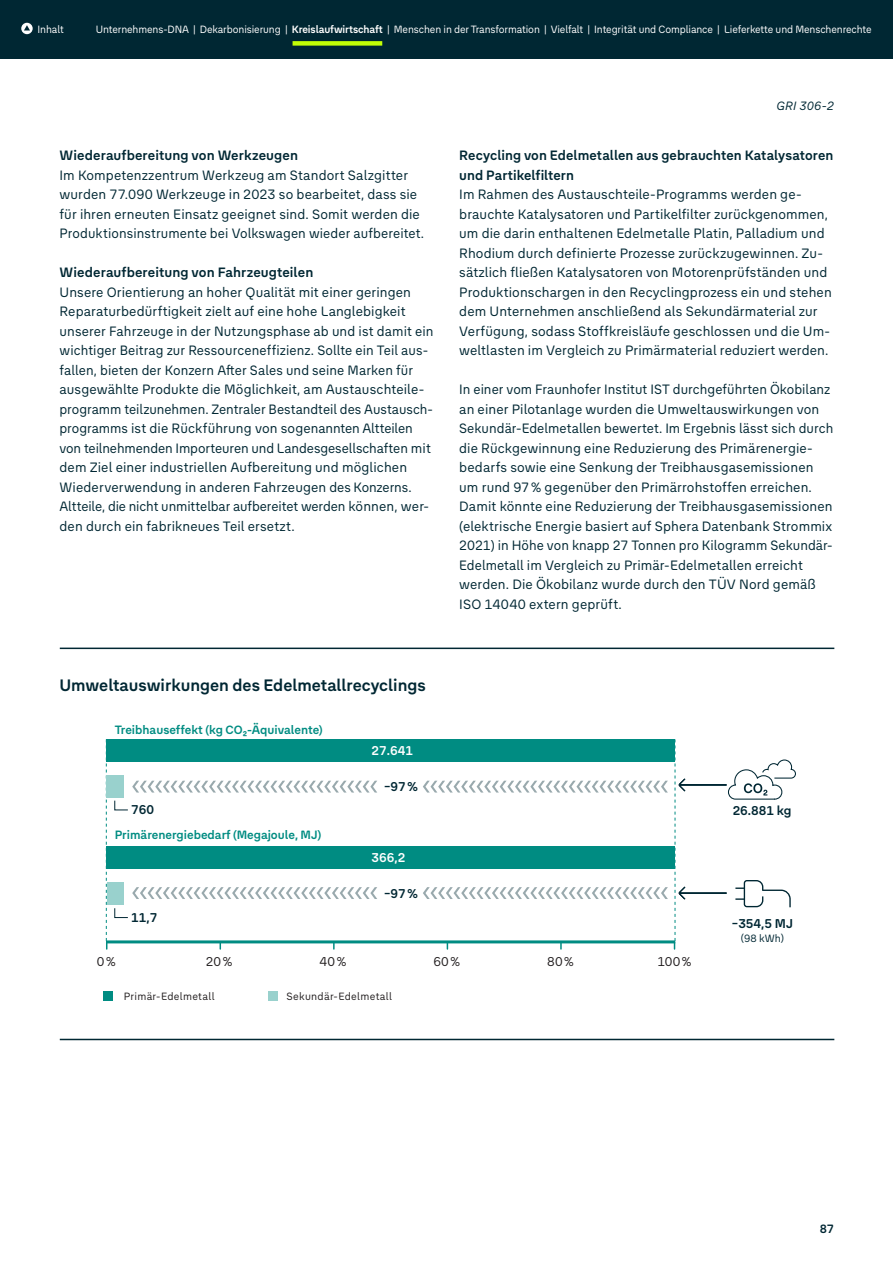
<style>
.page{position:relative;width:893px;height:1263px;background:#fff}
.page>*{position:absolute;margin:0;border:0;box-sizing:border-box;transform-origin:0 0}
.t1{font:700 16.5px "The Group TEXT Pro";color:#002733}
.t2{font:13.5px/19.5px "The Group TEXT Pro";letter-spacing:.005em;color:#002733}
.t3{font:700 13.5px/19.5px "The Group TEXT Pro";letter-spacing:.005em;color:#002733}
.t4{font:700 12.75px "The Group TEXT Pro";color:#002733}
.t5{font:12.75px "The Group TEXT Pro";letter-spacing:.015em;color:#231f20}
.t6{font:700 12.75px "The Group TEXT Pro";color:#fff}
.t7{font:700 12px "The Group TEXT Pro";color:#008c82}
.t8{font:italic 12px "The Group TEXT Pro";letter-spacing:.02em;color:#002733}
.t9{font:700 12px "The Group TEXT Pro";color:#002733}
.t10{font:10.5px "The Group TEXT Pro";letter-spacing:-.01em;color:#fff}
.t11{font:10.5px "The Group TEXT Pro";letter-spacing:.03em;color:#231f20}
.t12{font:10.5px "The Group TEXT Pro";color:#002733}
.s1{font-weight:700}
</style>
<div class="page">
<div style="left:0;top:0;width:893px;height:59px;background:#002733"></div>
<svg style="left:21px;top:23px;width:12px;height:11px"></svg>
<svg style="left:24px;top:25px;width:6px;height:6px"></svg>
<div style="left:293px;top:41px;width:89px;height:5px;background:#c2fe06"></div>
<div style="left:107px;top:775px;width:17px;height:23px;background:#99d1cd"></div>
<div style="left:107px;top:882px;width:16px;height:22px;background:#99d1cd"></div>
<div style="left:107px;top:739px;width:568px;height:23px;background:#008c82"></div>
<div style="left:107px;top:846px;width:568px;height:22px;background:#008c82"></div>
<hr style="left:106px;top:940px;width:569px;height:3px;background:#008c82">
<svg style="left:560px;top:943px;width:2px;height:6px"></svg>
<svg style="left:333px;top:943px;width:2px;height:6px"></svg>
<svg style="left:106px;top:739px;width:1px;height:210px"></svg>
<div style="left:103px;top:991px;width:10px;height:10px;background:#008c82"></div>
<div style="left:268px;top:991px;width:10px;height:10px;background:#99d1cd"></div>
<svg style="left:132px;top:781px;width:245px;height:11px"></svg>
<svg style="left:132px;top:887px;width:245px;height:12px"></svg>
<svg style="left:423px;top:781px;width:245px;height:11px"></svg>
<svg style="left:423px;top:887px;width:245px;height:12px"></svg>
<svg style="left:674px;top:739px;width:122px;height:210px"></svg>
<hr style="left:60px;top:648px;width:774px;height:1px;background:#002733">
<hr style="left:60px;top:1039px;width:774px;height:1px;background:#002733">
<svg style="left:114px;top:800px;width:14px;height:11px"></svg>
<svg style="left:114px;top:908px;width:14px;height:10px"></svg>
<p class="t10" style="left:38px;top:21px;width:28px">Inhalt</p>
<p class="t10" style="left:96px;top:21px;width:777px">Unternehmens-DNA | Dekarbonisierung | <span class="s1">Kreislaufwirtschaft</span> | Menschen in der Transformation | Vielfalt | Integrität und Compliance | Lieferkette und Menschenrechte</p>
<p class="t3" style="left:60px;top:144px;width:240px">Wiederaufbereitung von Werkzeugen</p>
<p class="t2" style="left:60px;top:164px;width:366px">Im Kompetenzzentrum Werkzeug am Standort Salzgitter wurden 77.090 Werkzeuge in 2023 so bearbeitet, dass sie für ihren erneuten Einsatz geeignet sind. Somit werden die Produktionsinstrumente bei Volkswagen wieder aufbereitet.</p>
<p class="t3" style="left:60px;top:261px;width:255px">Wiederaufbereitung von Fahrzeugteilen</p>
<p class="t2" style="left:60px;top:281px;width:376px">Unsere Orientierung an hoher Qualität mit einer geringen Reparaturbedürftigkeit zielt auf eine hohe Langlebigkeit unserer Fahrzeuge in der Nutzungsphase ab und ist damit ein wichtiger Beitrag zur Ressourceneffizienz. Sollte ein Teil aus&shy;fallen, bieten der Konzern After Sales und seine Marken für ausgewählte Produkte die Möglichkeit, am Austauschteile&shy;programm teilzunehmen. Zentraler Bestandteil des Austausch&shy;programms ist die Rückführung von sogenannten Altteilen von teilnehmenden Importeuren und Landesgesellschaften mit dem Ziel einer industriellen Aufbereitung und möglichen Wiederverwendung in anderen Fahrzeugen des Konzerns.<br>Altteile, die nicht unmittelbar aufbereitet werden können, wer&shy;den durch ein fabrikneues Teil ersetzt.</p>
<p class="t1" style="left:60px;top:673px;width:368px">Umweltauswirkungen des Edelmetallrecyclings</p>
<p class="t7" style="left:115px;top:720px;width:209px">Treibhauseffekt (kg CO₂-Äquivalente)</p>
<p class="t6" style="left:372px;top:741px;width:43px">27.641</p>
<p class="t4" style="left:131px;top:800px;width:24px">760</p>
<p class="t7" style="left:115px;top:825px;width:208px">Primärenergiebedarf (Megajoule, MJ)</p>
<p class="t4" style="left:131px;top:908px;width:28px">11,7</p>
<p class="t4" style="left:384px;top:777px;width:35px">–97 %</p>
<p class="t6" style="left:372px;top:848px;width:35px">366,2</p>
<p class="t4" style="left:384px;top:884px;width:35px">–97 %</p>
<p class="t8" style="left:777px;top:97px;width:59px">GRI 306-2</p>
<p class="t3" style="left:459px;top:144px;width:376px">Recycling von Edelmetallen aus gebrauchten Katalysatoren und Partikelfiltern</p>
<p class="t2" style="left:459px;top:184px;width:374px">Im Rahmen des Austauschteile-Programms werden ge&shy;brauchte Katalysatoren und Partikelfilter zurückgenommen, um die darin enthaltenen Edelmetalle Platin, Palladium und Rhodium durch definierte Prozesse zurückzugewinnen. Zu&shy;sätzlich fließen Katalysatoren von Motorenprüfständen und Produktionschargen in den Recyclingprozess ein und stehen dem Unternehmen anschließend als Sekundärmaterial zur Verfügung, sodass Stoffkreisläufe geschlossen und die Um&shy;weltlasten im Vergleich zu Primärmaterial reduziert werden.</p>
<p class="t2" style="left:459px;top:379px;width:376px">In einer vom Fraunhofer Institut IST durchgeführten Ökobilanz an einer Pilotanlage wurden die Umweltauswirkungen von Sekundär-Edelmetallen bewertet. Im Ergebnis lässt sich durch die Rückgewinnung eine Reduzierung des Primärenergie&shy;bedarfs sowie eine Senkung der Treibhausgasemissionen um rund 97 % gegenüber den Primärrohstoffen erreichen.<br>Damit könnte eine Reduzierung der Treibhausgasemissionen (elektrische Energie basiert auf Sphera Datenbank Strommix 2021) in Höhe von knapp 27 Tonnen pro Kilogramm Sekundär-Edelmetall im Vergleich zu Primär-Edelmetallen erreicht werden. Die Ökobilanz wurde durch den TÜV Nord gemäß ISO 14040 extern geprüft.</p>
<p class="t4" style="left:733px;top:801px;width:60px">26.881 kg</p>
<p class="t4" style="left:732px;top:914px;width:63px">–354,5 MJ</p>
<p class="t12" style="left:741px;top:930px;width:45px">(98 kWh)</p>
<p class="t5" style="left:97px;top:952px;width:20px">0 %</p>
<p class="t5" style="left:206px;top:952px;width:28px">20 %</p>
<p class="t5" style="left:320px;top:952px;width:28px">40 %</p>
<p class="t5" style="left:433px;top:952px;width:28px">60 %</p>
<p class="t5" style="left:547px;top:952px;width:28px">80 %</p>
<p class="t5" style="left:657px;top:952px;width:36px">100 %</p>
<p class="t11" style="left:124px;top:988px;width:92px">Primär-Edelmetall</p>
<p class="t11" style="left:286px;top:988px;width:107px">Sekundär-Edelmetall</p>
<p class="t9" style="left:820px;top:1219px;width:16px">87</p>
</div>
